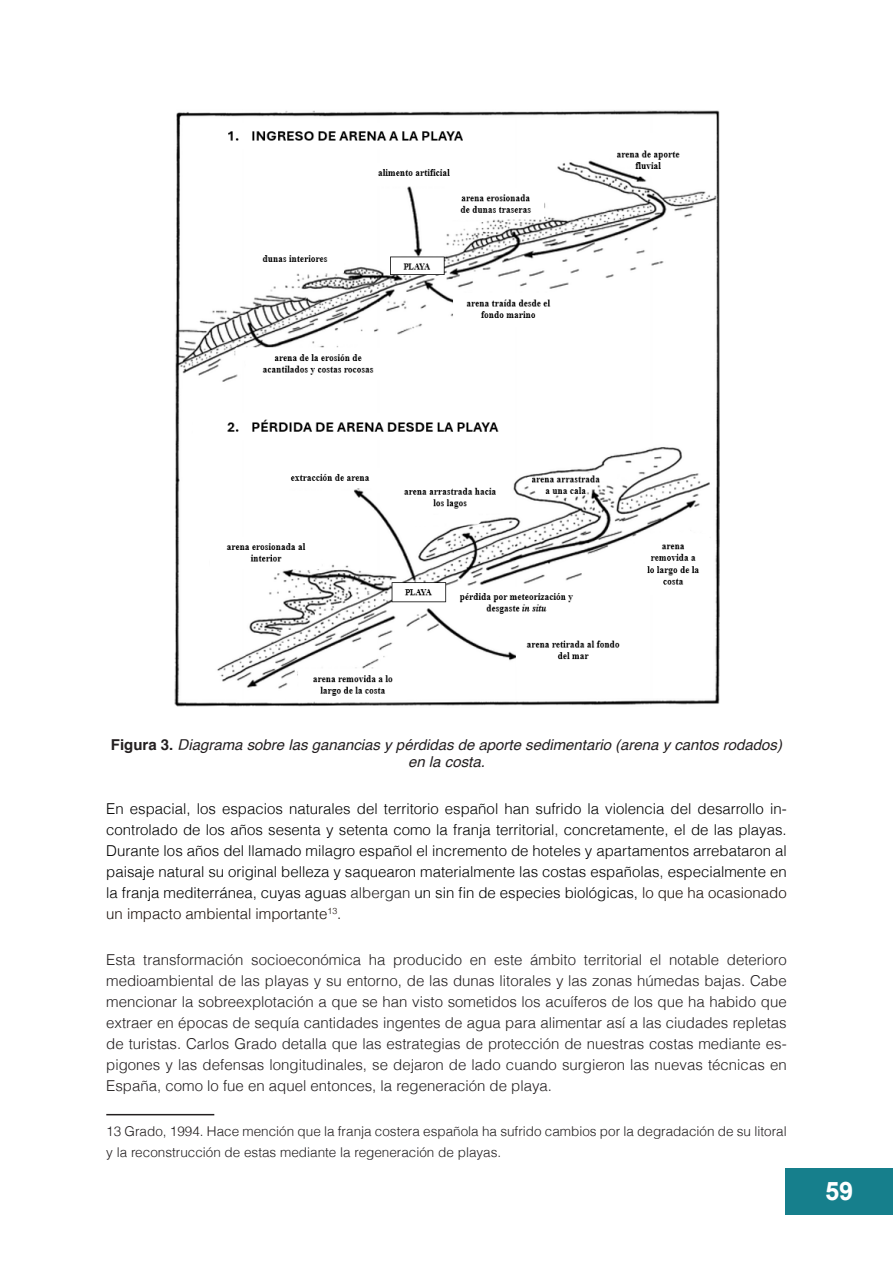
<style>
.page{position:relative;width:893px;height:1263px;background:#fff}
.page>*{position:absolute;margin:0;border:0;box-sizing:border-box;transform-origin:0 0}
.t1{font:700 25.5px "Arial";color:#fff}
.Cuerpo_texto{font:300 15px/21px "Helvetica";color:#231f20;text-align:justify}
.Cuerpo_texto-2{font:300 15px/21px "Helvetica";color:#000;text-align:justify}
.Título_tabla{font:italic 15px/17.2px "Helvetica";color:#231f20;text-align:center}
.Nota_al_pie{font:300 13.5px/21px "Helvetica";color:#231f20}
.s1{font-weight:700;font-style:normal}
.s2{color:#231f20}
.s3{color:#1d110c}
</style>
<div class="page">
<div style="left:785px;top:1169px;width:108px;height:46px;background:#167f8c"></div>
<img style="left:174px;top:110px;width:546px;height:597px">
<hr style="left:106px;top:1114px;width:108px;height:1px;background:#231f20">
<p class="Título_tabla" style="left:111px;top:736px;width:673px"><span class="s1">Figura 3.</span> Diagrama sobre las ganancias y pérdidas de aporte sedimentario (arena y cantos rodados) en la costa.</p>
<p class="Cuerpo_texto-2" style="left:106px;top:797px;width:682px">En espacial, los espacios naturales del territorio español han sufrido la violencia del desarrollo in&shy;controlado de los años sesenta y setenta como la franja territorial<span class="s2">,</span> concretamente, el de las playas.<br>Durante los años del llamado milagro español el incremento de hoteles y apartamentos arrebataron al paisaje natural su original belleza y saquearon materialmente las costas españolas<span class="s2">,</span> especialmente en la franja mediterránea, cuyas aguas <span class="s2">albergan</span> un sin fin de especies biológicas, <span class="s3">lo que ha ocasionado un impacto ambiental importante</span><sup>13</sup><span class="s3">.</span></p>
<p class="Cuerpo_texto" style="left:106px;top:949px;width:682px">Esta transformación socioeconómica ha producido en este ámbito territorial el notable deterioro medioambiental de las playas y su entorno, de las dunas litorales y las zonas húmedas bajas. Cabe mencionar la sobreexplotación a que se han visto sometidos los acuíferos de los que ha habido que extraer en épocas de sequía cantidades ingentes de agua para alimentar así a las ciudades repletas de turistas. Carlos Grado detalla que las estrategias de protección de nuestras costas mediante es&shy;pigones y las defensas longitudinales, se dejaron de lado cuando surgieron las nuevas técnicas en España, como lo fue en aquel entonces, la regeneración de playa.</p>
<p class="Nota_al_pie" style="left:106px;top:1120px;width:682px">13 Grado, 1994. Hace mención que la franja costera española ha sufrido cambios por la degradación de su litoral y la reconstrucción de estas mediante la regeneración de playas.</p>
<h1 class="t1" style="left:825px;top:1173px;width:30px">59</h1>
</div>
